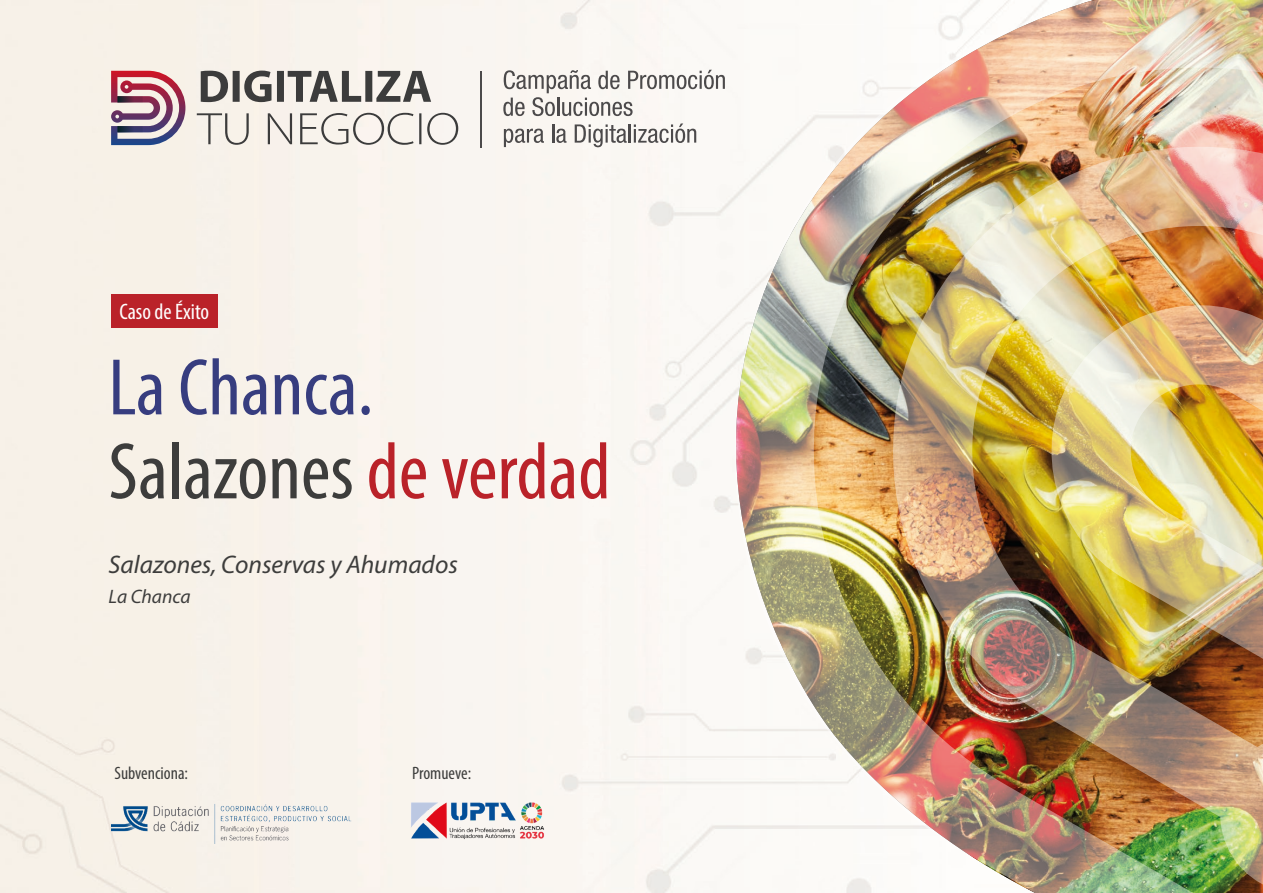
<style>
.page{position:relative;width:1263px;height:893px;background:#fff}
.page>*{position:absolute;margin:0;border:0;box-sizing:border-box;transform-origin:0 0}
.t1{font:condensed 81px/84px "Myriad Pro";color:#373d7f}
.t2{font:italic 25.5px "Myriad Pro";color:#3d3d3c}
.t3{font:condensed 22.5px "Myriad Pro";color:#fff}
.t4{font:italic 19.5px "Myriad Pro";color:#3d3d3c}
.t5{font:condensed 18px "Myriad Pro";color:#3d3d3c}
.s1{color:#3d3d3c}
.s2{color:#ba2229}
</style>
<div class="page">
<div style="left:0;top:0;width:669px;height:893px;background:#f8f3ec"></div>
<div style="left:111px;top:294px;width:107px;height:34px;background:#ba2229"></div>
<svg style="left:111px;top:71px;width:74px;height:74px;background:#b1899a"></svg>
<svg style="left:197px;top:71px;width:261px;height:74px"></svg>
<svg style="left:503px;top:70px;width:166px;height:46px"></svg>
<svg style="left:504px;top:129px;width:40px;height:18px"></svg>
<svg style="left:552px;top:124px;width:14px;height:19px"></svg>
<svg style="left:575px;top:123px;width:94px;height:24px"></svg>
<hr style="left:481px;top:71px;width:1px;height:76px;background:#4c4a4b">
<img style="left:111px;top:803px;width:245px;height:40px">
<img style="left:402px;top:788px;width:152px;height:64px">
<img style="left:669px;top:0;width:594px;height:893px">
<p class="t3" style="left:120px;top:298px;width:91px">Caso de Éxito</p>
<h1 class="t1" style="left:108px;top:345px;width:504px">La Chanca.<br><span class="s1">Salazones</span> <span class="s2">de verdad</span></h1>
<p class="t2" style="left:108px;top:549px;width:351px">Salazones, Conservas y Ahumados</p>
<p class="t4" style="left:108px;top:584px;width:84px">La Chanca</p>
<p class="t5" style="left:114px;top:762px;width:75px">Subvenciona:</p>
<p class="t5" style="left:412px;top:762px;width:61px">Promueve:</p>
</div>
